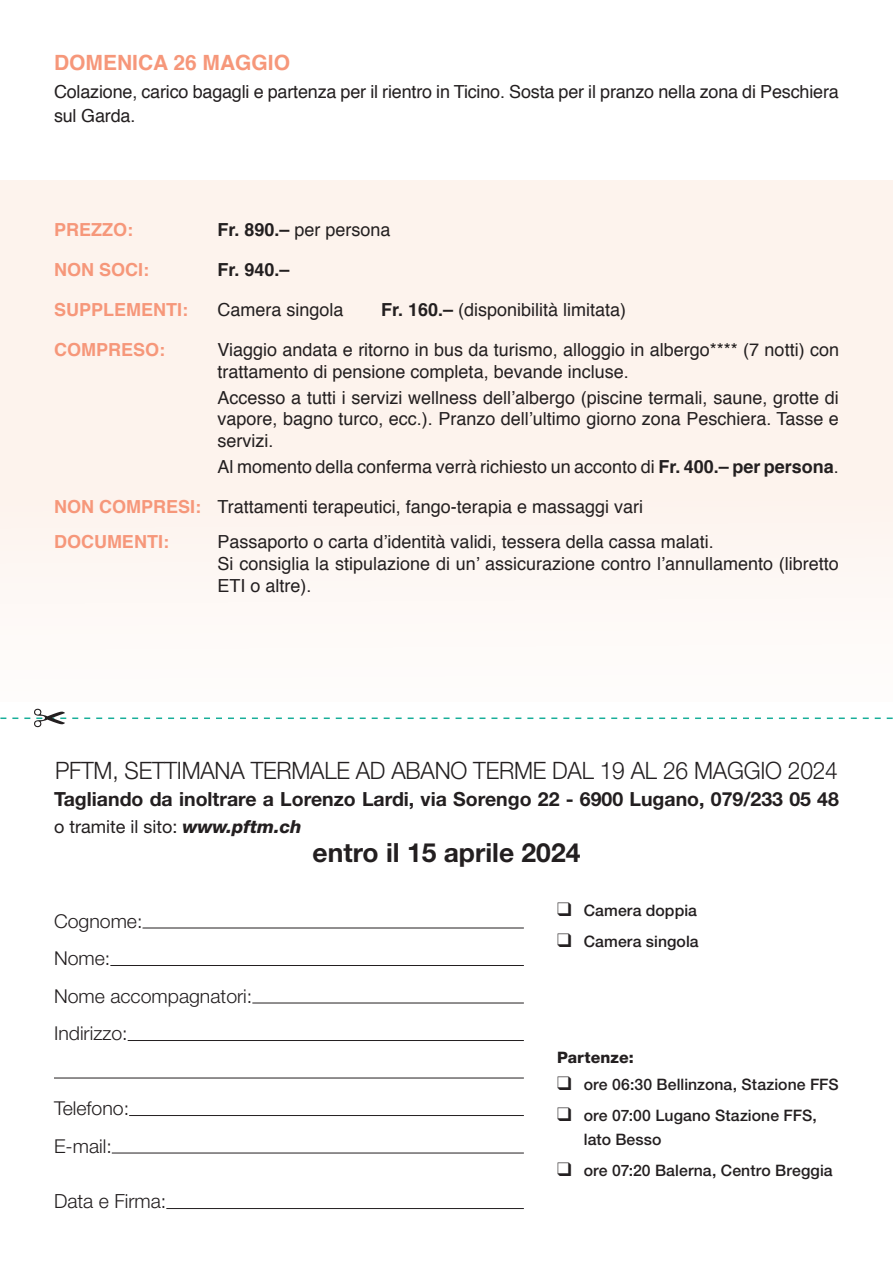
<style>
.page{position:relative;width:893px;height:1263px;background:#fff}
.page>*{position:absolute;margin:0;border:0;box-sizing:border-box;transform-origin:0 0}
.t1{font:700 26.4px "Helvetica Neue LT Std";color:#231f20}
.t2{font:300 24px "Helvetica Neue LT Std";letter-spacing:-.01em;color:#231f20;scale:.95 1}
.t3{font:700 21px "Helvetica";color:#f6977a}
.t4{font:700 19.5px "Helvetica Neue LT Std";color:#231f20}
.t5{font:300 19.5px "Helvetica Neue LT Std";color:#231f20}
.t6{font:300 19.05px "Helvetica Neue LT Std";color:#231f20}
.t7{font:18px/21.6px "Helvetica";color:#231f20}
.t8{font:700 18px "Helvetica";color:#f6977a}
.t9{font:18px "Helvetica Neue LT Std";color:#231f20}
.t10{font:700 18px "Helvetica";color:#231f20}
.t11{font:500 15.75px/24px "Helvetica Neue LT Std";letter-spacing:.005em;color:#231f20}
.t12{font:800 15.75px "Helvetica Neue LT Std";letter-spacing:.005em;color:#231f20}
.s1{font-weight:700}
.s2{font-weight:700;color:#f6977a}
.s3{font-weight:800;font-style:italic}
</style>
<div class="page">
<div style="left:0;top:180px;width:893px;height:522px;background:#fdf3ed"></div>
<svg style="left:0;top:709px;width:893px;height:18px"></svg>
<hr style="left:143px;top:928px;width:381px;height:1px;background:#231f20">
<hr style="left:110px;top:965px;width:414px;height:1px;background:#231f20">
<hr style="left:252px;top:1003px;width:272px;height:1px;background:#231f20">
<hr style="left:128px;top:1040px;width:396px;height:1px;background:#231f20">
<hr style="left:54px;top:1078px;width:470px;height:1px;background:#231f20">
<hr style="left:129px;top:1115px;width:395px;height:1px;background:#231f20">
<hr style="left:112px;top:1153px;width:412px;height:1px;background:#231f20">
<hr style="left:166px;top:1208px;width:358px;height:1px;background:#231f20">
<p class="t3" style="left:54px;top:45px;width:238px">DOMENICA 26 MAGGIO</p>
<p class="t7" style="left:54px;top:80px;width:786px;line-height:24px">Colazione, carico bagagli e partenza per il rientro in Ticino. Sosta per il pranzo nella zona di Peschiera sul Garda.</p>
<p class="t8" style="left:54px;top:215px;width:81px">PREZZO:</p>
<p class="t7" style="left:218px;top:219px;width:175px"><span class="s1">Fr. 890.–</span> per persona</p>
<p class="t8" style="left:54px;top:255px;width:97px">NON SOCI:</p>
<p class="t10" style="left:218px;top:255px;width:74px">Fr. 940.–</p>
<p class="t8" style="left:54px;top:295px;width:136px">SUPPLEMENTI:</p>
<p class="t7" style="left:218px;top:299px;width:128px">Camera singola</p>
<p class="t7" style="left:381px;top:299px;width:247px"><span class="s1">Fr. 160.–</span> (disponibilità limitata)</p>
<p class="t8" style="left:54px;top:335px;width:113px">COMPRESO:</p>
<p class="t7" style="left:218px;top:339px;width:623px">Viaggio andata e ritorno in bus da turismo, alloggio in albergo**** (7 notti) con trattamento di pensione completa, bevande incluse.</p>
<p class="t7" style="left:217px;top:387px;width:623px;text-align:justify">Accesso a tutti i servizi wellness dell’albergo (piscine termali, saune, grotte di vapore, bagno turco, ecc.). Pranzo dell’ultimo giorno zona Peschiera. Tasse e servizi.</p>
<p class="t7" style="left:217px;top:456px;width:623px">Al momento della conferma verrà richiesto un acconto di <span class="s1">Fr. 400.– per persona</span>.</p>
<p class="t7" style="left:54px;top:496px;width:591px"><span class="s2">NON COMPRESI:</span> Trattamenti terapeutici, fango-terapia e massaggi vari</p>
<p class="t8" style="left:54px;top:527px;width:116px">DOCUMENTI:</p>
<p class="t7" style="left:218px;top:532px;width:498px">Passaporto o carta d’identità validi, tessera della cassa malati.</p>
<p class="t7" style="left:217px;top:553px;width:623px">Si consiglia la stipulazione di un’ assicurazione contro l’annullamento (libretto<br>ETI o altre).</p>
<p class="t2" style="left:55px;top:756px;width:826px">PFTM, SETTIMANA TERMALE AD ABANO TERME DAL 19 AL 26 MAGGIO 2024</p>
<p class="t4" style="left:54px;top:787px;width:786px">Tagliando da inoltrare a Lorenzo Lardi, via Sorengo 22 - 6900 Lugano, 079/233 05 48</p>
<p class="t9" style="left:54px;top:816px;width:249px">o tramite il sito: <span class="s3">www.pftm.ch</span></p>
<p class="t1" style="left:313px;top:836px;width:269px">entro il 15 aprile 2024</p>
<p class="t6" style="left:54px;top:909px;width:90px">Cognome:</p>
<p class="t6" style="left:54px;top:947px;width:58px">Nome:</p>
<p class="t6" style="left:54px;top:984px;width:200px">Nome accompagnatori:</p>
<p class="t6" style="left:54px;top:1022px;width:75px">Indirizzo:</p>
<p class="t6" style="left:54px;top:1097px;width:77px">Telefono:</p>
<p class="t6" style="left:54px;top:1134px;width:59px">E-mail:</p>
<p class="t5" style="left:54px;top:1189px;width:114px">Data e Firma:</p>
<p class="t11" style="left:557px;top:898px;width:142px">❑ Camera doppia</p>
<p class="t11" style="left:557px;top:929px;width:143px">❑ Camera singola</p>
<p class="t12" style="left:557px;top:1048px;width:78px">Partenze:</p>
<p class="t11" style="left:557px;top:1072px;width:283px">❑ ore 06:30 Bellinzona, Stazione FFS</p>
<p class="t11" style="left:584px;top:1103px;width:235px;text-indent:-27px">❑ ore 07:00 Lugano Stazione FFS, lato Besso</p>
<p class="t11" style="left:557px;top:1159px;width:277px">❑ ore 07:20 Balerna, Centro Breggia</p>
</div>
